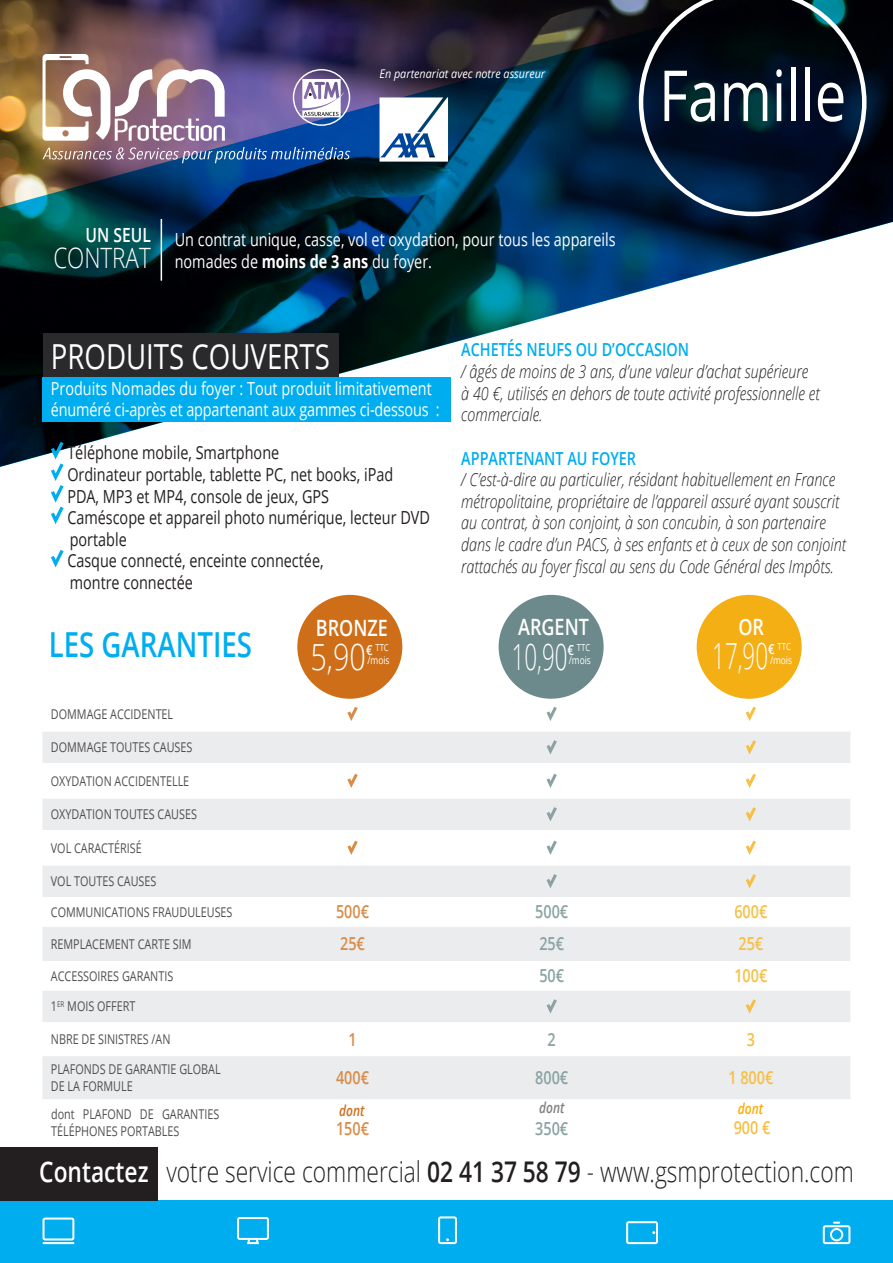
<style>
.page{position:relative;width:893px;height:1263px;background:#fff}
.page>*{position:absolute;margin:0;border:0;box-sizing:border-box;transform-origin:0 0}
.t1{font:70.5px "Open Sans";color:#fff;scale:.8 1}
.t2{font:300 36px "Open Sans";color:#fff;scale:.62 1}
.t3{font:300 36px "Open Sans";color:#fff;scale:.8 1}
.t4{font:34.5px "Open Sans";color:#fff;scale:.8 1}
.t5{font:600 34.5px "Open Sans";color:#00aeef;scale:.8 1}
.t6{font:300 28.5px "Open Sans";color:#231f20;scale:.8 1}
.t7{font:300 28.05px "Open Sans";color:#fff;scale:.8 1}
.t8{font:600 22.5px "Open Sans";color:#fff;scale:.8 1}
.t9{font:600 19.5px "Open Sans";color:#fff;scale:.8 1}
.t10{font:italic 300 18px/21.6px "Open Sans";color:#231f20;scale:.8 1}
.t11{font:18px/21.6px "Open Sans";color:#231f20;scale:.8 1}
.t12{font:18px/21.6px "Open Sans";color:#fff;scale:.8 1}
.t13{font:600 18px "Open Sans";color:#00aeef;scale:.8 1}
.t14{font:600 18px "Open Sans";color:#f4af14;scale:.8 1}
.t15{font:600 18px "Open Sans";color:#6c8a8b;scale:.8 1}
.t16{font:600 18px "Open Sans";color:#ce6e18;scale:.8 1}
.t17{font:italic 600 15px "Open Sans";color:#ce6e18;scale:.8 1}
.t18{font:italic 600 15px "Open Sans";color:#808080;scale:.8 1}
.t19{font:italic 600 15px "Open Sans";color:#fa0;scale:.8 1}
.t20{font:13.5px/16.2px "Open Sans";color:#231f20;scale:.8 1}
.t21{font:italic 12px "Open Sans";color:#fff;scale:.9 1}
.t22{font:10.5px "Open Sans";color:#fff;scale:.8 1}
.t23{font:9.6px "Open Sans";color:#fff;scale:.8 1}
.s1{font-weight:700}
.s2{font-weight:600;font-size:13.95px}
.s3{font-weight:600;color:#fff}
.s4{font-weight:600}
</style>
<div class="page">
<div style="left:0;top:1200px;width:893px;height:63px;background:#00aeef"></div>
<img style="left:0;top:0;width:893px;height:467px">
<svg style="left:43px;top:54px;width:182px;height:87px"></svg>
<img style="left:43px;top:147px;width:307px;height:16px">
<svg style="left:639px;top:0;width:227px;height:216px;background:#101f30"></svg>
<svg style="left:823px;top:1222px;width:27px;height:22px"></svg>
<svg style="left:626px;top:1221px;width:32px;height:23px"></svg>
<svg style="left:438px;top:1216px;width:19px;height:28px"></svg>
<svg style="left:237px;top:1217px;width:32px;height:27px"></svg>
<svg style="left:43px;top:1217px;width:31px;height:23px"></svg>
<hr style="left:43px;top:1242px;width:31px;height:2px;background:#fff">
<div style="left:0;top:1147px;width:157px;height:53px;background:#231f20"></div>
<div style="left:293px;top:69px;width:57px;height:57px;border:1px solid #fff;border-radius:50%"></div>
<hr style="left:161px;top:219px;width:1px;height:62px;background:#fff">
<svg style="left:42px;top:732px;width:808px;height:367px;fill:#ebeced"></svg>
<svg style="left:347px;top:706px;width:11px;height:15px"></svg>
<svg style="left:546px;top:706px;width:11px;height:15px"></svg>
<svg style="left:745px;top:706px;width:11px;height:15px"></svg>
<svg style="left:544px;top:737px;width:16px;height:21px"></svg>
<svg style="left:743px;top:737px;width:16px;height:21px"></svg>
<svg style="left:345px;top:770px;width:15px;height:21px"></svg>
<svg style="left:544px;top:770px;width:16px;height:21px"></svg>
<svg style="left:743px;top:770px;width:16px;height:21px"></svg>
<svg style="left:544px;top:804px;width:16px;height:21px"></svg>
<svg style="left:743px;top:804px;width:16px;height:21px"></svg>
<svg style="left:345px;top:837px;width:15px;height:21px"></svg>
<svg style="left:544px;top:837px;width:16px;height:21px"></svg>
<svg style="left:743px;top:837px;width:16px;height:21px"></svg>
<svg style="left:544px;top:871px;width:16px;height:21px"></svg>
<svg style="left:743px;top:871px;width:16px;height:21px"></svg>
<svg style="left:544px;top:996px;width:16px;height:21px"></svg>
<svg style="left:743px;top:996px;width:16px;height:21px"></svg>
<svg style="left:299px;top:79px;width:45px;height:38px"></svg>
<div style="left:297px;top:595px;width:105px;height:104px;background:#ce6e18;border-radius:50%"></div>
<div style="left:499px;top:595px;width:105px;height:104px;background:#6c8a8b;border-radius:50%"></div>
<div style="left:697px;top:595px;width:105px;height:104px;background:#f4af14;border-radius:50%"></div>
<svg style="left:379px;top:97px;width:69px;height:65px"></svg>
<div style="left:43px;top:333px;width:295px;height:45px;background:#2a292c"></div>
<div style="left:43px;top:378px;width:408px;height:44px;background:#00aeef"></div>
<svg style="left:48px;top:438px;width:19px;height:86px"></svg>
<svg style="left:51px;top:549px;width:13px;height:19px"></svg>
<p class="t21" style="left:379px;top:66px;width:186px">En partenariat avec notre assureur</p>
<p class="t9" style="left:86px;top:221px;width:83px">UN SEUL</p>
<h3 class="t7" style="left:53px;top:238px;width:123px">CONTRAT</h3>
<p class="t12" style="left:175px;top:228px;width:553px">Un contrat unique, casse, vol et oxydation, pour tous les appareils nomades de <span class="s1">moins de 3 ans</span> du foyer.</p>
<h1 class="t1" style="left:659px;top:47px;width:236px">Famille</h1>
<h3 class="t4" style="left:51px;top:333px;width:350px">PRODUITS COUVERTS</h3>
<p class="t12" style="left:51px;top:377px;width:487px">Produits Nomades du foyer : Tout produit limitativement énuméré ci-après et appartenant aux gammes ci-dessous :</p>
<p class="t11" style="left:67px;top:442px;width:455px">Téléphone mobile, Smartphone<br>Ordinateur portable, tablette PC, net books, iPad<br>PDA, MP3 et MP4, console de jeux, GPS<br>Caméscope et appareil photo numérique, lecteur DVD portable<br>Casque connecté, enceinte connectée,<br>montre connectée</p>
<p class="t8" style="left:316px;top:612px;width:92px">BRONZE</p>
<p class="t22" style="left:367px;top:653px;width:29px">/mois</p>
<h3 class="t5" style="left:49px;top:621px;width:255px">LES GARANTIES</h3>
<h2 class="t3" style="left:310px;top:632px;width:71px">5,90</h2>
<p class="t23" style="left:366px;top:641px;width:30px"><span class="s2">€</span> TTC</p>
<p class="t13" style="left:461px;top:338px;width:286px">ACHETÉS NEUFS OU D’OCCASION</p>
<p class="t10" style="left:461px;top:360px;width:449px">/ âgés de moins de 3 ans, d’une valeur d’achat supérieure à 40 €, utilisés en dehors de toute activité professionnelle et commerciale.</p>
<p class="t13" style="left:461px;top:446px;width:220px">APPARTENANT AU FOYER</p>
<p class="t10" style="left:461px;top:468px;width:483px">/ C’est-à-dire au particulier, résidant habituellement en France métropolitaine, propriétaire de l’appareil assuré ayant souscrit au contrat, à son conjoint, à son concubin, à son partenaire dans le cadre d’un PACS, à ses enfants et à ceux de son conjoint rattachés au foyer fiscal au sens du Code Général des Impôts.</p>
<p class="t8" style="left:518px;top:611px;width:90px">ARGENT</p>
<p class="t22" style="left:569px;top:653px;width:29px">/mois</p>
<h2 class="t2" style="left:512px;top:632px;width:91px">10,90</h2>
<p class="t23" style="left:568px;top:641px;width:30px"><span class="s2">€</span> TTC</p>
<p class="t8" style="left:738px;top:611px;width:34px">OR</p>
<p class="t23" style="left:769px;top:637px;width:30px"><span class="s2">€</span> TTC</p>
<h2 class="t2" style="left:712px;top:632px;width:91px">17,90</h2>
<p class="t23" style="left:768px;top:640px;width:30px"><span class="s2">€</span> TTC</p>
<p class="t22" style="left:770px;top:653px;width:29px">/mois</p>
<h2 class="t2" style="left:738px;top:628px;width:10px">.</h2>
<p class="t20" style="left:51px;top:705px;width:154px">DOMMAGE ACCIDENTEL</p>
<p class="t20" style="left:51px;top:739px;width:179px">DOMMAGE TOUTES CAUSES</p>
<p class="t20" style="left:51px;top:772px;width:175px">OXYDATION ACCIDENTELLE</p>
<p class="t20" style="left:51px;top:806px;width:184px">OXYDATION TOUTES CAUSES</p>
<p class="t20" style="left:51px;top:839px;width:115px">VOL CARACTÉRISÉ</p>
<p class="t20" style="left:51px;top:873px;width:133px">VOL TOUTES CAUSES</p>
<p class="t20" style="left:51px;top:903px;width:229px">COMMUNICATIONS FRAUDULEUSES</p>
<p class="t16" style="left:336px;top:899px;width:43px">500€</p>
<p class="t15" style="left:535px;top:899px;width:43px">500€</p>
<p class="t14" style="left:734px;top:899px;width:43px">600€</p>
<p class="t20" style="left:51px;top:935px;width:177px">REMPLACEMENT CARTE SIM</p>
<p class="t16" style="left:340px;top:931px;width:32px">25€</p>
<p class="t15" style="left:539px;top:931px;width:32px">25€</p>
<p class="t14" style="left:738px;top:931px;width:32px">25€</p>
<p class="t20" style="left:51px;top:967px;width:155px">ACCESSOIRES GARANTIS</p>
<p class="t15" style="left:539px;top:963px;width:32px">50€</p>
<p class="t14" style="left:734px;top:963px;width:43px">100€</p>
<p class="t20" style="left:51px;top:998px;width:107px">1<sup>ER</sup> MOIS OFFERT</p>
<p class="t20" style="left:51px;top:1031px;width:151px">NBRE DE SINISTRES /AN</p>
<p class="t16" style="left:348px;top:1027px;width:12px">1</p>
<p class="t15" style="left:548px;top:1027px;width:12px">2</p>
<p class="t14" style="left:747px;top:1027px;width:12px">3</p>
<p class="t20" style="left:51px;top:1061px;width:214px">PLAFONDS DE GARANTIE GLOBAL<br>DE LA FORMULE</p>
<p class="t16" style="left:336px;top:1065px;width:43px">400€</p>
<p class="t15" style="left:535px;top:1065px;width:43px">800€</p>
<p class="t14" style="left:728px;top:1065px;width:58px">1 800€</p>
<p class="t20" style="left:51px;top:1106px;width:212px">dont PLAFOND DE GARANTIES<br>TÉLÉPHONES PORTABLES</p>
<p class="t17" style="left:339px;top:1100px;width:33px">dont</p>
<p class="t18" style="left:539px;top:1097px;width:33px">dont</p>
<p class="t19" style="left:738px;top:1099px;width:33px">dont</p>
<p class="t16" style="left:336px;top:1116px;width:43px">150€</p>
<p class="t15" style="left:535px;top:1116px;width:43px">350€</p>
<p class="t14" style="left:734px;top:1115px;width:47px">900 €</p>
<h3 class="t6" style="left:39px;top:1152px;width:1020px"><span class="s3">Contactez</span> votre service commercial <span class="s4">02 41 37 58 79</span> - www.gsmprotection.com</h3>
</div>
